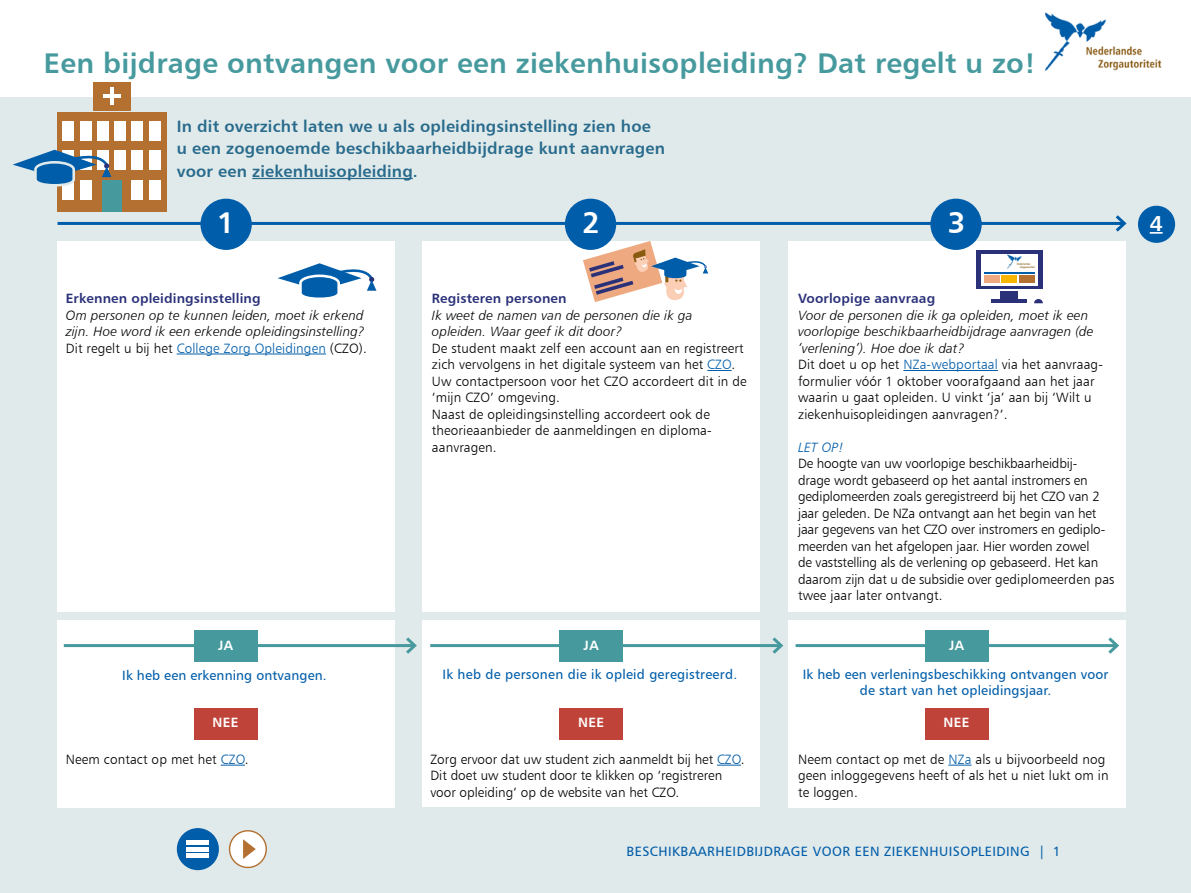
<style>
.page{position:relative;width:1191px;height:893px;background:#fff}
.page>*{position:absolute;margin:0;border:0;box-sizing:border-box;transform-origin:0 0}
.t1{font:30px "Humanist 777 BT Bold B";color:#fff}
.t2{font:28.5px "Humanist 777 BT Bold B";letter-spacing:.01em;color:#469a9e}
.t3{font:21.75px "Humanist 777 BT Bold B";color:#fff}
.t4{font:16.5px/22.5px "Humanist 777 BT Bold B";letter-spacing:.01em;color:#286b8c}
.t5{font:13.5px/16.5px "Humanist 777 BT Light B";letter-spacing:.01em;color:#000}
.t6{font:13.5px/16.5px "Humanist 777 BT Light B";letter-spacing:-.01em;color:#000}
.t7{font:13.5px/16.5px "Humanist 777 BT Light Italic B";letter-spacing:.01em;color:#000}
.t8{font:13.5px/16.5px "Humanist 777 BT Roman B";letter-spacing:.01em;color:#005da9;text-align:center}
.t9{font:13.5px "Humanist 777 BT Bold B";letter-spacing:.01em;color:#2a3179}
.t10{font:13.5px "Humanist 777 BT Roman B";letter-spacing:.03em;color:#005da9}
.t11{font:13.5px "Humanist 777 BT Bold B";letter-spacing:.03em;color:#fff}
.t12{font:13.5px "Humanist 777 BT Light Italic B";color:#005da9}
.s1{color:#005da9}
</style>
<div class="page">
<div style="left:0;top:98px;width:1191px;height:795px;background:#e1eaeb"></div>
<img style="left:1044px;top:12px;width:118px;height:59px">
<hr style="left:252px;top:178px;width:161px;height:1px;background:#286b8c">
<div style="left:177px;top:828px;width:42px;height:42px;background:#005da9;border-radius:50%"></div>
<div style="left:187px;top:840px;width:22px;height:5px;background:#fff"></div>
<hr style="left:187px;top:847px;width:22px;height:4px;background:#fff">
<div style="left:187px;top:853px;width:22px;height:5px;background:#fff"></div>
<div style="left:229px;top:831px;width:37px;height:36px;background:#fff;border-radius:50%"></div>
<div style="left:229px;top:830px;width:38px;height:38px;border:1px solid #b37031;border-radius:50%"></div>
<svg style="left:243px;top:839px;width:13px;height:20px"></svg>
<hr style="left:58px;top:222px;width:1066px;height:3px;background:#005da9">
<svg style="left:1112px;top:215px;width:15px;height:17px"></svg>
<div style="left:422px;top:241px;width:338px;height:370px;background:#fff"></div>
<div style="left:422px;top:620px;width:338px;height:187px;background:#fff"></div>
<div style="left:788px;top:241px;width:337px;height:370px;background:#fff"></div>
<div style="left:788px;top:620px;width:337px;height:188px;background:#fff"></div>
<div style="left:57px;top:241px;width:337px;height:370px;background:#fff"></div>
<div style="left:57px;top:620px;width:337px;height:188px;background:#fff"></div>
<div style="left:930px;top:199px;width:51px;height:51px;background:#005da9;border-radius:50%"></div>
<hr style="left:177px;top:354px;width:149px;height:1px;background:#005da9">
<hr style="left:903px;top:370px;width:95px;height:1px;background:#005da9">
<svg style="left:277px;top:263px;width:99px;height:35px"></svg>
<div style="left:200px;top:199px;width:52px;height:51px;background:#005da9;border-radius:50%"></div>
<svg style="left:707px;top:370px;width:24px;height:1px"></svg>
<div style="left:565px;top:199px;width:51px;height:51px;background:#005da9;border-radius:50%"></div>
<div style="left:194px;top:708px;width:63px;height:31px;background:#bf4338"></div>
<div style="left:559px;top:708px;width:63px;height:31px;background:#bf4338"></div>
<div style="left:925px;top:708px;width:63px;height:31px;background:#bf4338"></div>
<svg style="left:583px;top:241px;width:125px;height:61px"></svg>
<div style="left:1138px;top:206px;width:37px;height:37px;background:#005da9;border-radius:50%"></div>
<svg style="left:1149px;top:232px;width:13px;height:2px"></svg>
<svg style="left:221px;top:765px;width:24px;height:1px"></svg>
<svg style="left:717px;top:765px;width:24px;height:1px"></svg>
<svg style="left:948px;top:765px;width:23px;height:1px"></svg>
<hr style="left:795px;top:644px;width:322px;height:3px;background:#469a9e">
<svg style="left:1105px;top:637px;width:14px;height:17px"></svg>
<hr style="left:430px;top:644px;width:351px;height:3px;background:#469a9e">
<svg style="left:769px;top:637px;width:15px;height:17px"></svg>
<hr style="left:64px;top:644px;width:351px;height:3px;background:#469a9e">
<svg style="left:403px;top:637px;width:14px;height:17px"></svg>
<div style="left:194px;top:631px;width:63px;height:31px;background:#469a9e"></div>
<div style="left:559px;top:631px;width:63px;height:31px;background:#469a9e"></div>
<div style="left:925px;top:631px;width:63px;height:31px;background:#469a9e"></div>
<svg style="left:976px;top:251px;width:66px;height:38px"></svg>
<div style="left:1000px;top:291px;width:18px;height:9px;background:#2a3179"></div>
<hr style="left:991px;top:299px;width:36px;height:4px;background:#2a3179">
<svg style="left:1034px;top:299px;width:9px;height:4px"></svg>
<svg style="left:981px;top:254px;width:56px;height:31px"></svg>
<img style="left:1003px;top:254px;width:33px;height:16px">
<hr style="left:983px;top:273px;width:51px;height:1px;background:#005da9">
<div style="left:983px;top:275px;width:16px;height:7px;background:#eea980"></div>
<div style="left:1019px;top:275px;width:15px;height:7px;background:#b37031"></div>
<div style="left:1001px;top:275px;width:16px;height:7px;background:#f7b500"></div>
<div style="left:57px;top:113px;width:109px;height:99px;background:#b37031"></div>
<div style="left:102px;top:181px;width:19px;height:31px;background:#469a9e"></div>
<div style="left:63px;top:121px;width:11px;height:19px;background:#fff"></div>
<div style="left:80px;top:121px;width:11px;height:19px;background:#fff"></div>
<div style="left:97px;top:121px;width:11px;height:19px;background:#fff"></div>
<div style="left:114px;top:121px;width:12px;height:19px;background:#fff"></div>
<div style="left:132px;top:121px;width:11px;height:19px;background:#fff"></div>
<div style="left:149px;top:121px;width:11px;height:19px;background:#fff"></div>
<div style="left:63px;top:181px;width:11px;height:19px;background:#fff"></div>
<div style="left:80px;top:181px;width:11px;height:19px;background:#fff"></div>
<div style="left:114px;top:150px;width:12px;height:20px;background:#fff"></div>
<div style="left:132px;top:150px;width:11px;height:20px;background:#fff"></div>
<div style="left:132px;top:181px;width:11px;height:19px;background:#fff"></div>
<div style="left:149px;top:150px;width:11px;height:20px;background:#fff"></div>
<div style="left:149px;top:181px;width:11px;height:19px;background:#fff"></div>
<div style="left:93px;top:82px;width:37px;height:28px;background:#b37031"></div>
<hr style="left:103px;top:94px;width:17px;height:4px;background:#fff">
<svg style="left:110px;top:88px;width:3px;height:17px"></svg>
<svg style="left:13px;top:149px;width:98px;height:39px"></svg>
<h2 class="t2" style="left:44px;top:45px;width:993px">Een bijdrage ontvangen voor een ziekenhuisopleiding? Dat regelt u zo!</h2>
<p class="t4" style="left:177px;top:114px;width:490px">In dit overzicht laten we u als opleidingsinstelling zien hoe u een zogenoemde beschikbaarheidbijdrage kunt aanvragen voor een ziekenhuisopleiding.</p>
<h1 class="t1" style="left:217px;top:204px;width:19px">1</h1>
<h1 class="t1" style="left:582px;top:204px;width:19px">2</h1>
<h1 class="t1" style="left:947px;top:204px;width:19px">3</h1>
<p class="t9" style="left:66px;top:290px;width:196px">Erkennen opleidingsinstelling</p>
<p class="t7" style="left:66px;top:306px;width:300px">Om personen op te kunnen leiden, moet ik erkend zijn. Hoe word ik een erkende opleidingsinstelling?</p>
<p class="t5" style="left:66px;top:339px;width:303px">Dit regelt u bij het <span class="s1">College Zorg Opleidingen</span> (CZO).</p>
<p class="t9" style="left:432px;top:290px;width:136px">Registeren personen</p>
<p class="t7" style="left:432px;top:306px;width:262px">Ik weet de namen van de personen die ik ga opleiden. Waar geef ik dit door?</p>
<p class="t5" style="left:432px;top:339px;width:316px">De student maakt zelf een account aan en registreert zich vervolgens in het digitale systeem van het <span class="s1">CZO</span>.<br>Uw contactpersoon voor het CZO accordeert dit in de ‘mijn CZO’ omgeving.<br>Naast de opleidingsinstelling accordeert ook de theorieaanbieder de aanmeldingen en diploma&shy;aanvragen.</p>
<p class="t9" style="left:798px;top:290px;width:139px">Voorlopige aanvraag</p>
<p class="t7" style="left:798px;top:306px;width:297px">Voor de personen die ik ga opleiden, moet ik een voorlopige beschikbaarheidbijdrage aanvragen (de ‘verlening’). Hoe doe ik dat?</p>
<p class="t5" style="left:798px;top:356px;width:306px">Dit doet u op het <span class="s1">NZa-webportaal</span> via het aanvraag&shy;formulier vóór 1 oktober voorafgaand aan het jaar waarin u gaat opleiden. U vinkt ‘ja’ aan bij ‘Wilt u ziekenhuisopleidingen aanvragen?’.</p>
<p class="t12" style="left:798px;top:439px;width:47px">LET OP!</p>
<p class="t6" style="left:798px;top:455px;width:318px">De hoogte van uw voorlopige beschikbaarheidbij-<br>drage wordt gebaseerd op het aantal instromers en gediplomeerden zoals geregistreerd bij het CZO van 2 jaar geleden. De NZa ontvangt aan het begin van het jaar gegevens van het CZO over instromers en gediplo&shy;meerden van het afgelopen jaar. Hier worden zowel<br>de vaststelling als de verlening op gebaseerd. Het kan daarom zijn dat u de subsidie over gediplomeerden pas twee jaar later ontvangt.</p>
<p class="t11" style="left:218px;top:636px;width:16px">JA</p>
<p class="t11" style="left:583px;top:636px;width:16px">JA</p>
<p class="t11" style="left:949px;top:636px;width:16px">JA</p>
<p class="t8" style="left:122px;top:667px;width:206px">Ik heb een erkenning ontvangen.</p>
<p class="t8" style="left:442px;top:665px;width:296px">Ik heb de personen die ik opleid geregistreerd.</p>
<p class="t8" style="left:802px;top:665px;width:307px">Ik heb een verleningsbeschikking ontvangen voor de start van het opleidingsjaar.</p>
<p class="t11" style="left:212px;top:714px;width:28px">NEE</p>
<p class="t11" style="left:578px;top:714px;width:28px">NEE</p>
<p class="t11" style="left:943px;top:714px;width:28px">NEE</p>
<p class="t5" style="left:66px;top:751px;width:184px">Neem contact op met het <span class="s1">CZO</span>.</p>
<p class="t5" style="left:430px;top:751px;width:316px">Zorg ervoor dat uw student zich aanmeldt bij het <span class="s1">CZO</span>.<br>Dit doet uw student door te klikken op ‘registreren voor opleiding’ op de website van het CZO.</p>
<p class="t5" style="left:798px;top:751px;width:312px">Neem contact op met de <span class="s1">NZa</span> als u bijvoorbeeld nog geen inloggegevens heeft of als het u niet lukt om in te loggen.</p>
<p class="t10" style="left:626px;top:843px;width:435px">BESCHIKBAARHEIDBIJDRAGE VOOR EEN ZIEKENHUISOPLEIDING | 1</p>
<h3 class="t3" style="left:1149px;top:209px;width:14px">4</h3>
</div>
